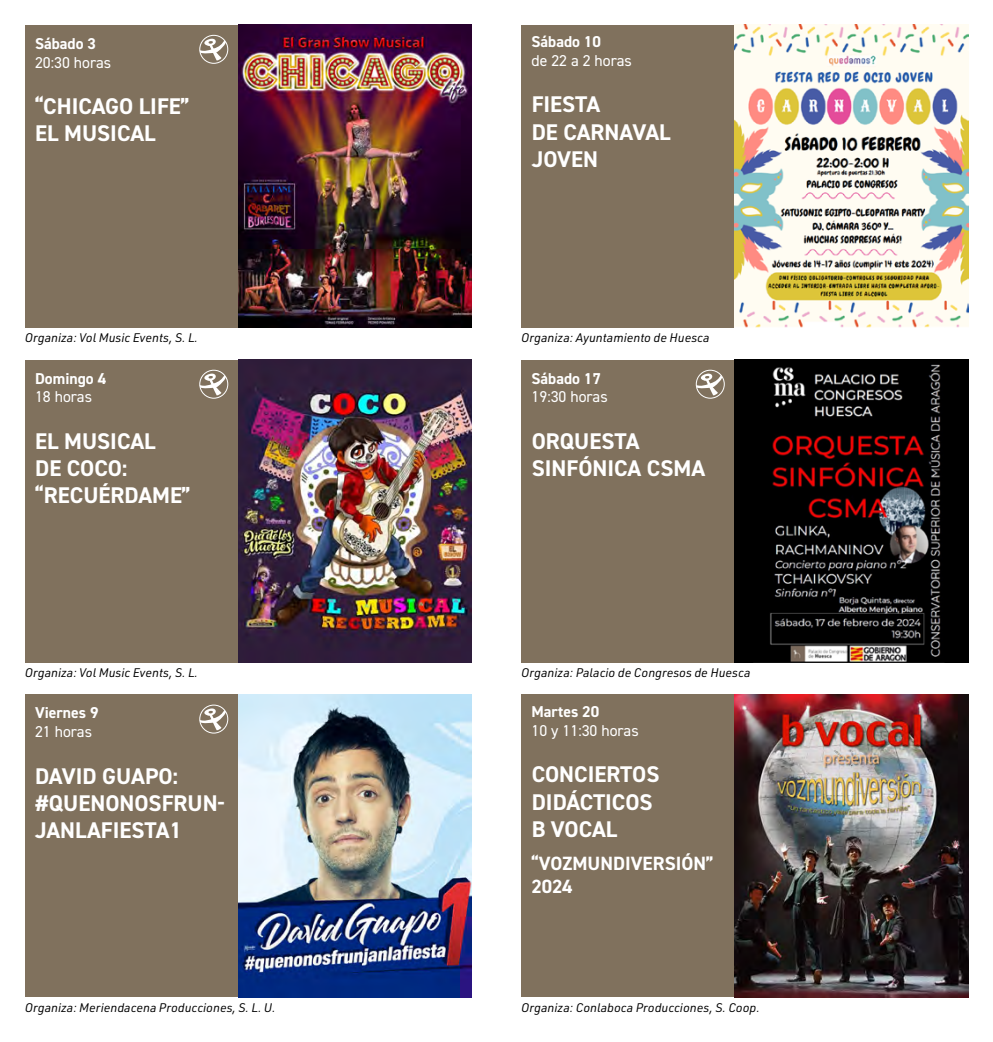
<style>
.page{position:relative;width:993px;height:1042px;background:#fff}
.page>*{position:absolute;margin:0;border:0;box-sizing:border-box;transform-origin:0 0}
.t1{font:700 22.75px/27.3px "DIN2014";color:#fff}
.t2{font:700 19.25px/23.1px "DIN2014";color:#fff}
.t3{font:15.75px "DIN2014";color:#fff}
.t4{font:700 15.75px "DIN2014";color:#fff}
.t5{font:italic 12.25px "URWDIN";color:#000}
</style>
<div class="page">
<div style="left:25px;top:25px;width:213px;height:302px;background:#80715d"></div>
<svg style="left:200px;top:35px;width:28px;height:28px"></svg>
<svg style="left:201px;top:39px;width:26px;height:21px"></svg>
<div style="left:199px;top:35px;width:29px;height:29px;border:1px solid #fff;border-radius:50%"></div>
<img style="left:238px;top:25px;width:233px;height:302px">
<div style="left:25px;top:360px;width:213px;height:302px;background:#80715d"></div>
<svg style="left:200px;top:373px;width:27px;height:22px"></svg>
<div style="left:199px;top:370px;width:29px;height:28px;border:1px solid #fff;border-radius:50%"></div>
<img style="left:238px;top:360px;width:233px;height:302px">
<div style="left:25px;top:694px;width:213px;height:303px;background:#80715d"></div>
<svg style="left:200px;top:708px;width:27px;height:22px"></svg>
<div style="left:199px;top:705px;width:29px;height:28px;border:1px solid #fff;border-radius:50%"></div>
<img style="left:238px;top:694px;width:233px;height:303px">
<div style="left:521px;top:25px;width:213px;height:302px;background:#80715d"></div>
<img style="left:734px;top:25px;width:233px;height:302px">
<div style="left:521px;top:360px;width:213px;height:302px;background:#80715d"></div>
<svg style="left:696px;top:370px;width:28px;height:28px"></svg>
<svg style="left:697px;top:373px;width:26px;height:22px"></svg>
<div style="left:695px;top:370px;width:29px;height:28px;border:1px solid #fff;border-radius:50%"></div>
<img style="left:734px;top:360px;width:233px;height:302px">
<div style="left:521px;top:694px;width:213px;height:303px;background:#80715d"></div>
<img style="left:734px;top:694px;width:233px;height:303px">
<p class="t4" style="left:35px;top:33px;width:62px">Sábado 3</p>
<p class="t3" style="left:35px;top:52px;width:78px">20:30 horas</p>
<h1 class="t1" style="left:35px;top:92px;width:156px">“CHICAGO LIFE”<br>EL MUSICAL</h1>
<p class="t5" style="left:25px;top:330px;width:175px">Organiza: Vol Music Events, S. L.</p>
<p class="t4" style="left:35px;top:368px;width:73px">Domingo 4</p>
<p class="t3" style="left:35px;top:387px;width:58px">18 horas</p>
<h1 class="t1" style="left:35px;top:427px;width:157px">EL MUSICAL<br>DE COCO: “RECUÉRDAME”</h1>
<p class="t5" style="left:25px;top:664px;width:175px">Organiza: Vol Music Events, S. L.</p>
<p class="t4" style="left:35px;top:702px;width:65px">Viernes 9</p>
<p class="t3" style="left:35px;top:722px;width:58px">21 horas</p>
<h1 class="t1" style="left:35px;top:762px;width:191px">DAVID GUAPO: #QUENONOSFRUN-<br>JANLAFIESTA1</h1>
<p class="t5" style="left:25px;top:999px;width:252px">Organiza: Meriendacena Producciones, S. L. U.</p>
<p class="t4" style="left:531px;top:31px;width:71px">Sábado 10</p>
<p class="t3" style="left:531px;top:51px;width:102px">de 22 a 2 horas</p>
<h1 class="t1" style="left:531px;top:91px;width:140px">FIESTA<br>DE CARNAVAL<br>JOVEN</h1>
<p class="t5" style="left:521px;top:330px;width:190px">Organiza: Ayuntamiento de Huesca</p>
<p class="t4" style="left:531px;top:368px;width:71px">Sábado 17</p>
<p class="t3" style="left:531px;top:387px;width:78px">19:30 horas</p>
<h1 class="t1" style="left:531px;top:427px;width:175px">ORQUESTA<br>SINFÓNICA CSMA</h1>
<p class="t5" style="left:521px;top:664px;width:230px">Organiza: Palacio de Congresos de Huesca</p>
<p class="t4" style="left:531px;top:701px;width:69px">Martes 20</p>
<p class="t3" style="left:531px;top:721px;width:109px">10 y 11:30 horas</p>
<h1 class="t1" style="left:531px;top:760px;width:129px">CONCIERTOS<br>DIDÁCTICOS<br>B VOCAL</h1>
<h2 class="t2" style="left:531px;top:851px;width:183px">“VOZMUNDIVERSIÓN”<br>2024</h2>
<p class="t5" style="left:521px;top:999px;width:240px">Organiza: Conlaboca Producciones, S. Coop.</p>
</div>
